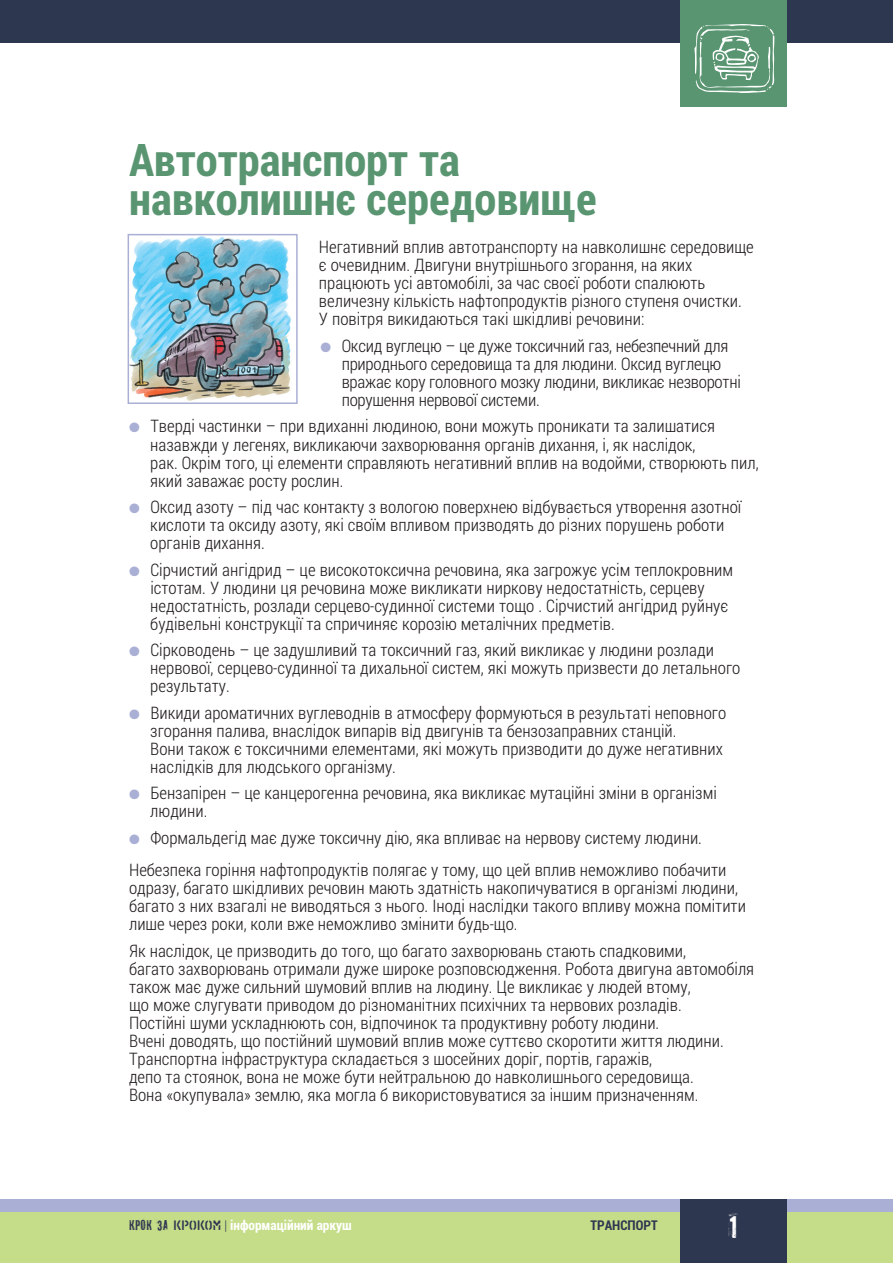
<style>
.page{position:relative;width:893px;height:1263px;background:#fff}
.page>*{position:absolute;margin:0;border:0;box-sizing:border-box;transform-origin:0 0}
.t1{font:700 45px/39px "Roboto Condensed";color:#5a9571}
.t2{font:30px "PF Fuel Pro";color:#fff}
.t3{font:300 17.25px/18px "Roboto Condensed";color:#231f20}
.t4{font:700 13.5px "Roboto Condensed";color:#fff}
.t5{font:700 13.5px "Roboto Condensed";color:#2e3750}
.s1{color:#aaafd5}
.s2{font-family:"PF Fuel Pro";font-weight:400;color:#2e3750}
.s3{font-family:"Logistica Two";font-weight:400;color:#2e3750}
.s4{font-weight:300;color:#2e3750}
</style>
<div class="page">
<div style="left:0;top:0;width:893px;height:43px;background:#2e3750"></div>
<div style="left:680px;top:0;width:107px;height:106px;background:#5a9571"></div>
<svg style="left:694px;top:24px;width:80px;height:69px"></svg>
<div style="left:0;top:1199px;width:893px;height:13px;background:#aaafd5"></div>
<div style="left:0;top:1212px;width:893px;height:51px;background:#c5dd88"></div>
<div style="left:680px;top:1199px;width:107px;height:64px;background:#2e3750"></div>
<img style="left:131px;top:237px;width:160px;height:164px">
<div style="left:128px;top:234px;width:170px;height:170px;border:2px solid #aaafd5"></div>
<h1 class="t1" style="left:129px;top:141px;width:469px">Автотранспорт та навколишнє середовище</h1>
<p class="t3" style="left:319px;top:238px;width:436px">Негативний вплив автотранспорту на навколишнє середовище є очевидним. Двигуни внутрішнього згорання, на яких працюють усі автомобілі, за час своєї роботи спалюють величезну кількість нафтопродуктів різного ступеня очистки.<br>У повітря викидаються такі шкідливі речовини:</p>
<p class="t3" style="left:342px;top:337px;width:401px;text-indent:-21px"><span class="s1">●</span> Оксид вуглецю – це дуже токсичний газ, небезпечний для природнього середовища та для людини. Оксид вуглецю вражає кору головного мозку людини, викликає незворотні порушення нервової системи.</p>
<p class="t3" style="left:150px;top:417px;width:610px;text-indent:-21px"><span class="s1">●</span> Тверді частинки – при вдиханні людиною, вони можуть проникати та залишатися назавжди у легенях, викликаючи захворювання органів дихання, і, як наслідок,<br>рак. Окрім того, ці елементи справляють негативний вплив на водойми, створюють пил, який заважає росту рослин.</p>
<p class="t3" style="left:150px;top:498px;width:592px;text-indent:-21px"><span class="s1">●</span> Оксид азоту – під час контакту з вологою поверхнею відбувається утворення азотної кислоти та оксиду азоту, які своїм впливом призводять до різних порушень роботи органів дихання.</p>
<p class="t3" style="left:150px;top:560px;width:584px;text-indent:-21px"><span class="s1">●</span> Сірчистий ангідрид – це високотоксична речовина, яка загрожує усім теплокровним істотам. У людини ця речовина може викликати ниркову недостатність, серцеву недостатність, розлади серцево-судинної системи тощо . Сірчистий ангідрид руйнує будівельні конструкції та спричиняє корозію металічних предметів.</p>
<p class="t3" style="left:150px;top:641px;width:591px;text-indent:-21px"><span class="s1">●</span> Сірководень – це задушливий та токсичний газ, який викликає у людини розлади нервової, серцево-судинної та дихальної систем, які можуть призвести до летального результату.</p>
<p class="t3" style="left:150px;top:704px;width:577px;text-indent:-21px"><span class="s1">●</span> Викиди ароматичних вуглеводнів в атмосферу формуються в результаті неповного згорання палива, внаслідок випарів від двигунів та бензозаправних станцій.<br>Вони також є токсичними елементами, які можуть призводити до дуже негативних наслідків для людського організму.</p>
<p class="t3" style="left:150px;top:784px;width:568px;text-indent:-21px"><span class="s1">●</span> Бензапірен – це канцерогенна речовина, яка викликає мутаційні зміни в організмі людини.</p>
<p class="t3" style="left:129px;top:821px;width:599px;line-height:32.8px"><span class="s1">●</span> Формальдегід має дуже токсичну дію, яка впливає на нервову систему людини.<br>Небезпека горіння нафтопродуктів полягає у тому, що цей вплив неможливо побачити</p>
<p class="t3" style="left:129px;top:879px;width:618px">одразу, багато шкідливих речовин мають здатність накопичуватися в організмі людини, багато з них взагалі не виводяться з нього. Іноді наслідки такого впливу можна помітити лише через роки, коли вже неможливо змінити будь-що.</p>
<p class="t3" style="left:129px;top:942px;width:627px">Як наслідок, це призводить до того, що багато захворювань стають спадковими,<br>багато захворювань отримали дуже широке розповсюдження. Робота двигуна автомобіля також має дуже сильний шумовий вплив на людину. Це викликає у людей втому,<br>що може слугувати приводом до різноманітних психічних та нервових розладів.<br>Постійні шуми ускладнюють сон, відпочинок та продуктивну роботу людини.<br>Вчені доводять, що постійний шумовий вплив може суттєво скоротити життя людини.<br>Транспортна інфраструктура складається з шосейних доріг, портів, гаражів,<br>депо та стоянок, вона не може бути нейтральною до навколишнього середовища.<br>Вона «окупувала» землю, яка могла б використовуватися за іншим призначенням.</p>
<p class="t4" style="left:129px;top:1217px;width:224px"><span class="s2">КРОК ЗА</span> <span class="s3">КРОКОМ</span> <span class="s4">|</span> iнформаційний аркуш</p>
<p class="t5" style="left:590px;top:1217px;width:69px">ТРАНСПОРТ</p>
<h2 class="t2" style="left:728px;top:1210px;width:12px">1</h2>
</div>
